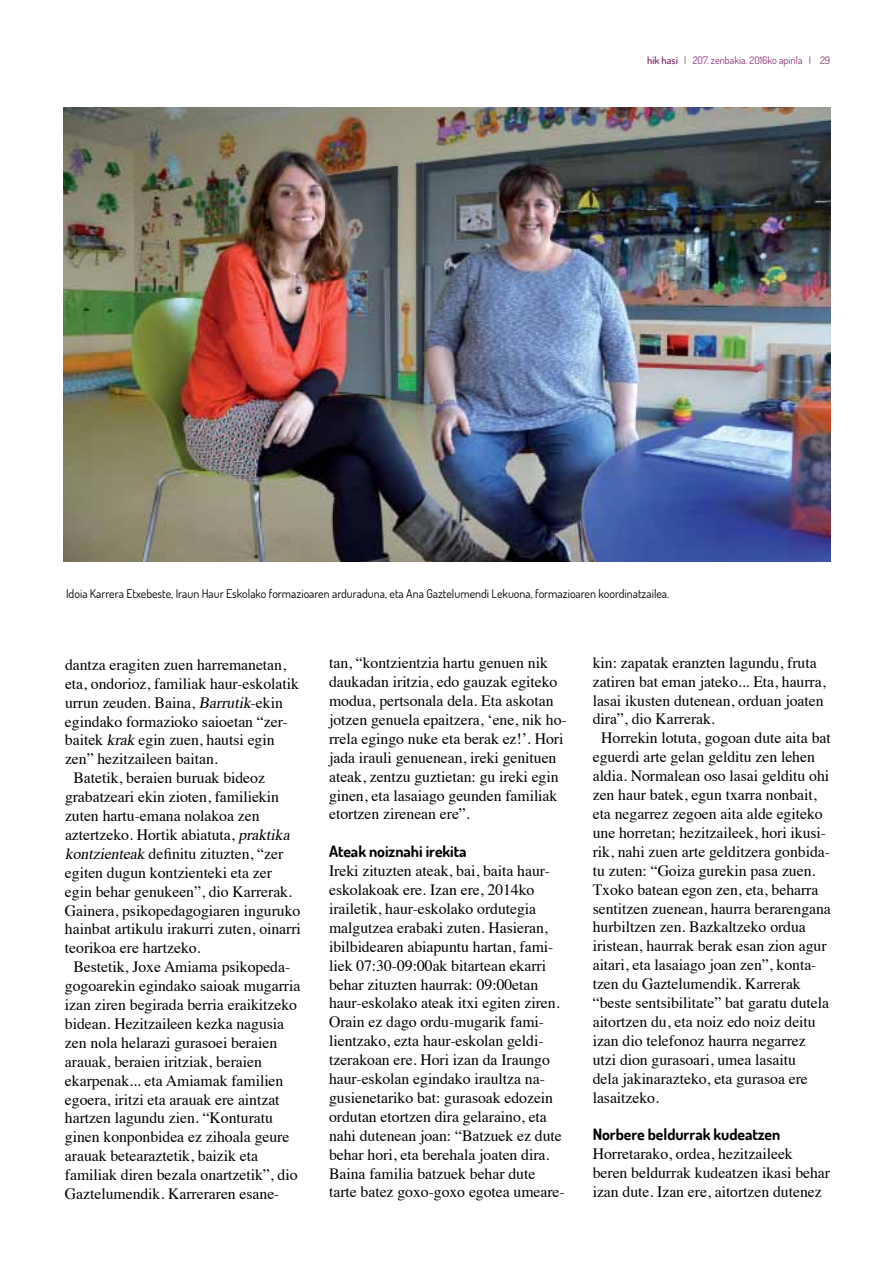
<style>
.page{position:relative;width:893px;height:1263px;background:#fff}
.page>*{position:absolute;margin:0;border:0;box-sizing:border-box;transform-origin:0 0}
.t1{font:15.75px/18.9px "Times";letter-spacing:-.005em;color:#000}
.t2{font:700 15.75px "Dosis";letter-spacing:-.005em;color:#000}
.t3{font:12px "Dosis";color:#000}
.t4{font:10.35px "Dosis";color:#8c3273}
.s1{font-weight:600}
.s2{font-style:italic}
</style>
<div class="page">
<img style="left:64px;top:107px;width:766px;height:455px">
<p class="t4" style="left:647px;top:54px;width:185px"><span class="s1">hik hasi</span> I 207. zenbakia. 2016ko apirila I 29</p>
<p class="t3" style="left:66px;top:586px;width:605px">Idoia Karrera Etxebeste, Iraun Haur Eskolako formazioaren arduraduna, eta Ana Gaztelumendi Lekuona, formazioaren koordinatzailea.</p>
<p class="t1" style="left:65px;top:654px;width:222px">dantza eragiten zuen harremanetan,</p>
<p class="t1" style="left:65px;top:673px;width:235px">eta, ondorioz, familiak haur-eskolatik</p>
<p class="t1" style="left:65px;top:691px;width:219px">urrun zeuden. Baina, <span class="s2">Barrutik</span>-ekin</p>
<p class="t1" style="left:65px;top:710px;width:224px">egindako formazioko saioetan “zer-</p>
<p class="t1" style="left:65px;top:729px;width:211px">baitek <span class="s2">krak</span>egin zuen, hautsi egin</p>
<p class="t1" style="left:65px;top:748px;width:154px">zen” hezitzaileen baitan.</p>
<p class="t1" style="left:74px;top:767px;width:193px">Batetik, beraien buruak bideoz</p>
<p class="t1" style="left:65px;top:786px;width:215px">grabatzeari ekin zioten, familiekin</p>
<p class="t1" style="left:65px;top:805px;width:196px">zuten hartu-emana nolakoa zen</p>
<p class="t1" style="left:65px;top:824px;width:231px">aztertzeko. Hortik abiatuta, <span class="s2">praktika</span></p>
<p class="t1" style="left:65px;top:843px;width:220px"><span class="s2">kontzienteak</span>definitu zituzten, “zer</p>
<p class="t1" style="left:65px;top:862px;width:209px">egiten dugun kontzienteki eta zer</p>
<p class="t1" style="left:65px;top:880px;width:229px">egin behar genukeen”, dio Karrerak.</p>
<p class="t1" style="left:65px;top:899px;width:237px">Gainera, psikopedagogiaren inguruko</p>
<p class="t1" style="left:65px;top:918px;width:237px">hainbat artikulu irakurri zuten, oinarri</p>
<p class="t1" style="left:65px;top:937px;width:137px">teorikoa ere hartzeko.</p>
<p class="t1" style="left:73px;top:956px;width:218px">Bestetik, Joxe Amiama psikopeda-</p>
<p class="t1" style="left:65px;top:975px;width:237px">gogoarekin egindako saioak mugarria</p>
<p class="t1" style="left:65px;top:994px;width:234px">izan ziren begirada berria eraikitzeko</p>
<p class="t1" style="left:65px;top:1013px;width:221px">bidean. Hezitzaileen kezka nagusia</p>
<p class="t1" style="left:65px;top:1032px;width:214px">zen nola helarazi gurasoei beraien</p>
<p class="t1" style="left:65px;top:1051px;width:198px">arauak, beraien iritziak, beraien</p>
<p class="t1" style="left:65px;top:1069px;width:220px">ekarpenak... eta Amiamak familien</p>
<p class="t1" style="left:65px;top:1088px;width:216px">egoera, iritzi eta arauak ere aintzat</p>
<p class="t1" style="left:65px;top:1107px;width:209px">hartzen lagundu zien. “Konturatu</p>
<p class="t1" style="left:65px;top:1126px;width:226px">ginen konponbidea ez zihoala geure</p>
<p class="t1" style="left:65px;top:1145px;width:195px">arauak betearaztetik, baizik eta</p>
<p class="t1" style="left:65px;top:1164px;width:234px">familiak diren bezala onartzetik”, dio</p>
<p class="t1" style="left:65px;top:1183px;width:216px">Gaztelumendik. Karreraren esane-</p>
<p class="t1" style="left:329px;top:652px;width:239px">tan, “kontzientzia hartu genuen nik daukadan iritzia, edo gauzak egiteko modua, pertsonala dela. Eta askotan jotzen genuela epaitzera, ‘ene, nik ho&shy;rrela egingo nuke eta berak ez!’. Hori jada irauli genuenean, ireki genituen ateak, zentzu guztietan: gu ireki egin ginen, eta lasaiago geunden familiak etortzen zirenean ere”.</p>
<p class="t2" style="left:329px;top:841px;width:139px">Ateak noiznahi irekita</p>
<p class="t1" style="left:329px;top:860px;width:237px">Ireki zituzten ateak, bai, baita haur&shy;eskolakoak ere. Izan ere, 2014ko irailetik, haur-eskolako ordutegia malgutzea erabaki zuten. Hasieran, ibilbidearen abiapuntu hartan, fami&shy;liek 07:30-09:00ak bitartean ekarri behar zituzten haurrak: 09:00etan haur-eskolako ateak itxi egiten ziren.<br>Orain ez dago ordu-mugarik fami&shy;lientzako, ezta haur-eskolan geldi&shy;tzerakoan ere. Hori izan da Iraungo haur-eskolan egindako iraultza na&shy;gusienetariko bat: gurasoak edozein ordutan etortzen dira gelaraino, eta nahi dutenean joan: “Batzuek ez dute behar hori, eta berehala joaten dira.<br>Baina familia batzuek behar dute tarte batez goxo-goxo egotea umeare-</p>
<p class="t1" style="left:593px;top:652px;width:225px">kin: zapatak eranzten lagundu, fruta</p>
<p class="t1" style="left:593px;top:671px;width:234px">zatiren bat eman jateko... Eta, haurra,</p>
<p class="t1" style="left:593px;top:689px;width:232px">lasai ikusten dutenean, orduan joaten</p>
<p class="t1" style="left:593px;top:708px;width:124px">dira”, dio Karrerak.</p>
<p class="t1" style="left:601px;top:727px;width:231px">Horrekin lotuta, gogoan dute aita bat</p>
<p class="t1" style="left:593px;top:746px;width:224px">eguerdi arte gelan gelditu zen lehen</p>
<p class="t1" style="left:593px;top:765px;width:238px">aldia. Normalean oso lasai gelditu ohi</p>
<p class="t1" style="left:593px;top:784px;width:225px">zen haur batek, egun txarra nonbait,</p>
<p class="t1" style="left:593px;top:803px;width:231px">eta negarrez zegoen aita alde egiteko</p>
<p class="t1" style="left:593px;top:822px;width:235px">une horretan; hezitzaileek, hori ikusi-</p>
<p class="t1" style="left:593px;top:841px;width:239px">rik, nahi zuen arte gelditzera gonbida-</p>
<p class="t1" style="left:593px;top:860px;width:224px">tu zuten: “Goiza gurekin pasa zuen.</p>
<p class="t1" style="left:593px;top:878px;width:227px">Txoko batean egon zen, eta, beharra</p>
<p class="t1" style="left:593px;top:897px;width:240px">sentitzen zuenean, haurra berarengana</p>
<p class="t1" style="left:593px;top:916px;width:215px">hurbiltzen zen. Bazkaltzeko ordua</p>
<p class="t1" style="left:593px;top:935px;width:235px">iristean, haurrak berak esan zion agur</p>
<p class="t1" style="left:593px;top:954px;width:225px">aitari, eta lasaiago joan zen”, konta-</p>
<p class="t1" style="left:593px;top:973px;width:210px">tzen du Gaztelumendik. Karrerak</p>
<p class="t1" style="left:593px;top:992px;width:238px">“beste sentsibilitate” bat garatu dutela</p>
<p class="t1" style="left:593px;top:1011px;width:225px">aitortzen du, eta noiz edo noiz deitu</p>
<p class="t1" style="left:593px;top:1030px;width:215px">izan dio telefonoz haurra negarrez</p>
<p class="t1" style="left:593px;top:1049px;width:205px">utzi dion gurasoari, umea lasaitu</p>
<p class="t1" style="left:593px;top:1067px;width:217px">dela jakinarazteko, eta gurasoa ere</p>
<p class="t1" style="left:593px;top:1086px;width:68px">lasaitzeko.</p>
<p class="t2" style="left:593px;top:1124px;width:189px">Norbere beldurrak kudeatzen</p>
<p class="t1" style="left:593px;top:1143px;width:239px">Horretarako, ordea, hezitzaileek beren beldurrak kudeatzen ikasi behar izan dute. Izan ere, aitortzen dutenez</p>
</div>
